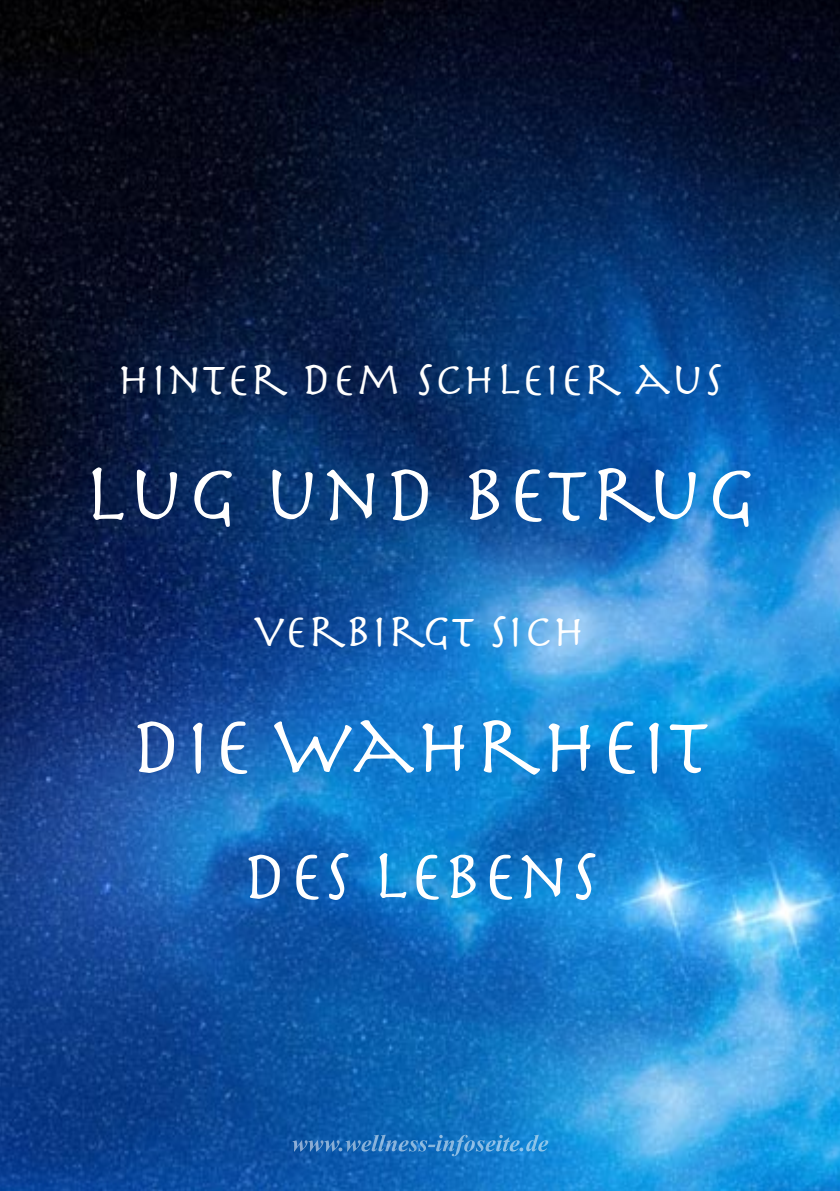
<style>
.page{position:relative;width:840px;height:1191px;background:#fff}
.page>*{position:absolute;margin:0;border:0;box-sizing:border-box;transform-origin:0 0}
.t1{font:84px "Herculanum";color:#fff}
.t2{font:72px "Herculanum";color:#fff}
.t3{font:48px "Herculanum";color:#fff}
</style>
<div class="page">
<img style="left:0;top:0;width:839px;height:1191px">
<img style="left:292px;top:1135px;width:86px;height:16px">
<p class="t3" style="left:117px;top:356px;width:607px">HINTER DEM SCHLEIER AUS</p>
<h1 class="t1" style="left:83px;top:453px;width:675px">LUG UND BETRUG</h1>
<p class="t3" style="left:254px;top:608px;width:333px">VERBIRGT SICH</p>
<h1 class="t1" style="left:129px;top:705px;width:582px">DIE WAHRHEIT</h1>
<h2 class="t2" style="left:242px;top:840px;width:357px">DES LEBENS</h2>
</div>
